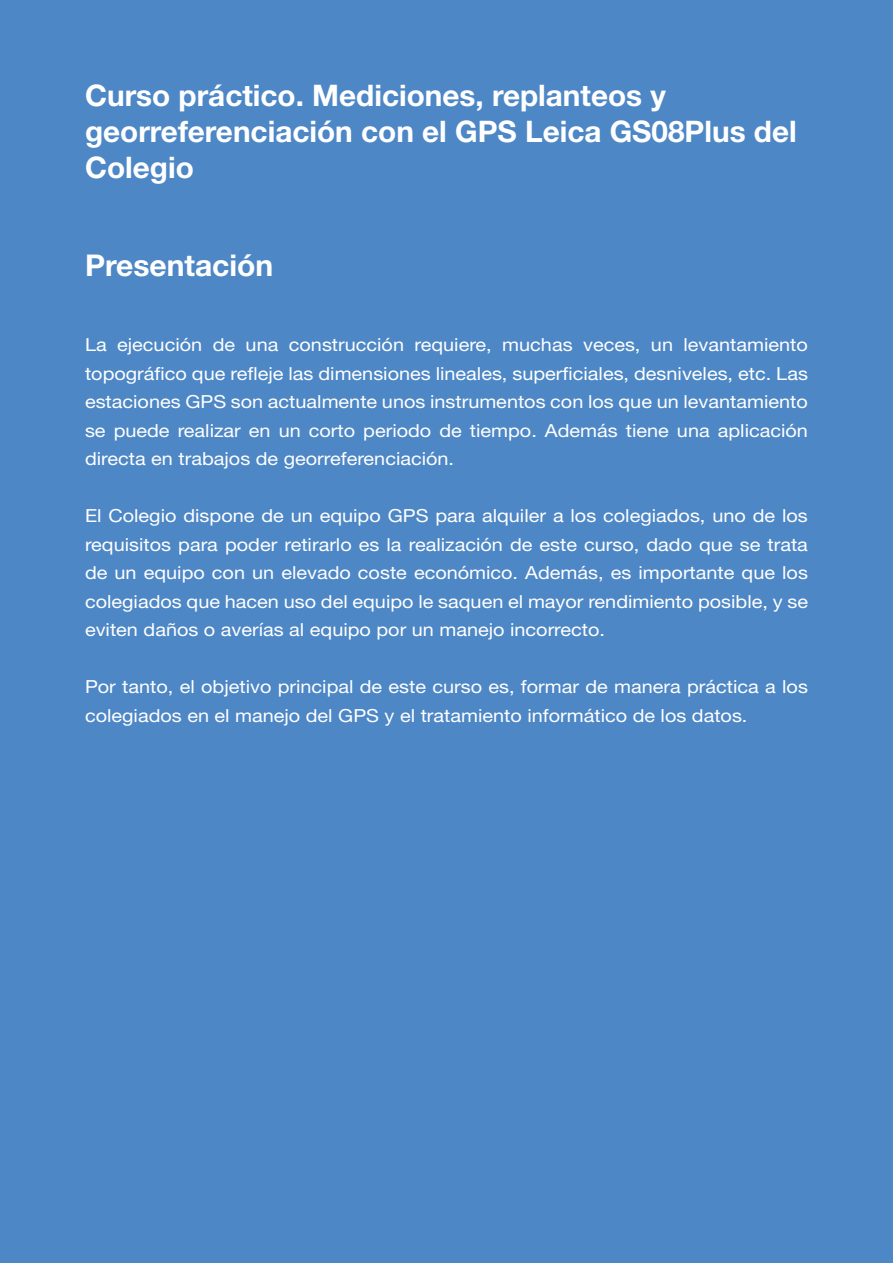
<style>
.page{position:relative;width:893px;height:1263px;background:#4d87c6}
.page>*{position:absolute;margin:0;border:0;box-sizing:border-box;transform-origin:0 0}
.t1{font:700 30px "Helvetica Neue LT Std";color:#fff}
.t2{font:700 29.7px/35.7px "Helvetica Neue LT Std";color:#fff}
.t3{font:18px/28.5px "Helvetica Neue LT Std";color:#fff;text-align:justify;scale:1.1 1}
</style>
<div class="page">
<p class="t2" style="left:85px;top:77px;width:713px">Curso práctico. Mediciones, replanteos y georreferenciación con el GPS Leica GS08Plus del<br>Colegio</p>
<p class="t1" style="left:85px;top:247px;width:190px">Presentación</p>
<p class="t3" style="left:85px;top:330px;width:659px">La ejecución de una construcción requiere, muchas veces, un levantamiento topográfico que refleje las dimensiones lineales, superficiales, desniveles, etc. Las estaciones GPS son actualmente unos instrumentos con los que un levantamiento se puede realizar en un corto periodo de tiempo. Además tiene una aplicación directa en trabajos de georreferenciación.</p>
<p class="t3" style="left:85px;top:501px;width:659px">El Colegio dispone de un equipo GPS para alquiler a los colegiados, uno de los requisitos para poder retirarlo es la realización de este curso, dado que se trata de un equipo con un elevado coste económico. Además, es importante que los colegiados que hacen uso del equipo le saquen el mayor rendimiento posible, y se eviten daños o averías al equipo por un manejo incorrecto.</p>
<p class="t3" style="left:85px;top:672px;width:659px">Por tanto, el objetivo principal de este curso es, formar de manera práctica a los colegiados en el manejo del GPS y el tratamiento informático de los datos.</p>
</div>
